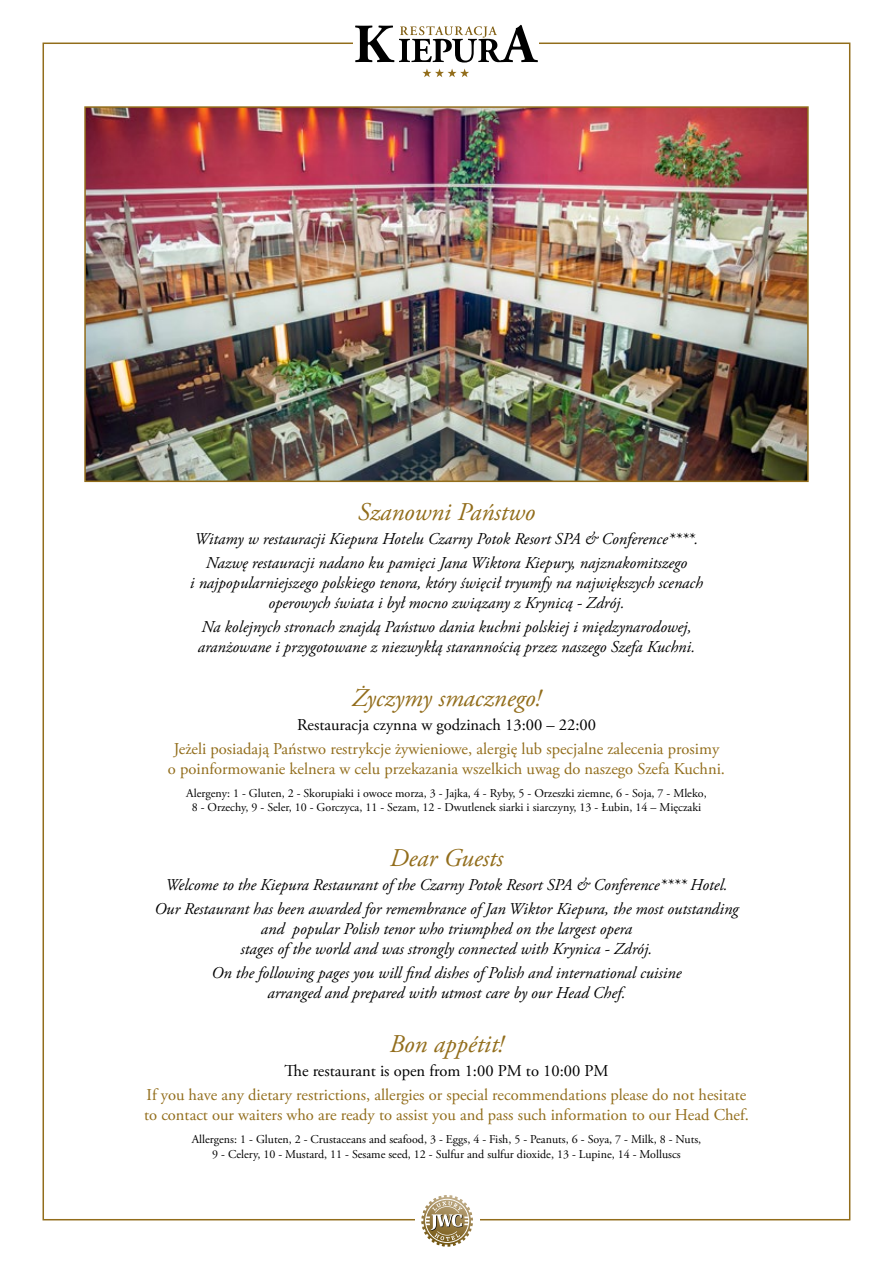
<style>
.page{position:relative;width:893px;height:1263px;background:#fff}
.page>*{position:absolute;margin:0;border:0;box-sizing:border-box;transform-origin:0 0}
.t1{font:italic 25.5px "Adobe Garamond Pro";color:#926d1b}
.t2{font:italic 16.5px/19.8px "Adobe Garamond Pro";color:#000;text-align:center}
.t3{font:16.5px/19.8px "Adobe Garamond Pro";color:#926d1b;text-align:center}
.t4{font:16.5px "Adobe Garamond Pro";color:#000}
.t5{font:12px/14.4px "Adobe Garamond Pro";color:#000;text-align:center}
</style>
<div class="page">
<svg style="left:355px;top:25px;width:183px;height:38px"></svg>
<svg style="left:422px;top:69px;width:47px;height:8px"></svg>
<svg style="left:421px;top:1195px;width:52px;height:52px"></svg>
<img style="left:87px;top:109px;width:719px;height:370px">
<div style="left:84px;top:106px;width:725px;height:376px;border:2px solid #926d1b"></div>
<h1 class="t1" style="left:358px;top:497px;width:179px">Szanowni Państwo</h1>
<p class="t2" style="left:195px;top:527px;width:505px;line-height:24px">Witamy w restauracji Kiepura Hotelu Czarny Potok Resort SPA &amp; Conference****.<br>Nazwę restauracji nadano ku pamięci Jana Wiktora Kiepury, najznakomitszego</p>
<p class="t2" style="left:190px;top:573px;width:514px">i najpopularniejszego polskiego tenora, który święcił tryumfy na największych scenach operowych świata i był mocno związany z Krynicą - Zdrój.</p>
<p class="t2" style="left:198px;top:617px;width:499px;text-align:left">Na kolejnych stronach znajdą Państwo dania kuchni polskiej i międzynarodowej, aranżowane i przygotowane z niezwykłą starannością przez naszego Szefa Kuchni.</p>
<h1 class="t1" style="left:352px;top:683px;width:190px">Życzymy smacznego!</h1>
<p class="t4" style="left:297px;top:715px;width:300px">Restauracja czynna w godzinach 13:00 – 22:00</p>
<p class="t3" style="left:168px;top:740px;width:559px">Jeżeli posiadają Państwo restrykcje żywieniowe, alergię lub specjalne zalecenia prosimy o poinformowanie kelnera w celu przekazania wszelkich uwag do naszego Szefa Kuchni.</p>
<p class="t5" style="left:186px;top:786px;width:522px">Alergeny: 1 - Gluten, 2 - Skorupiaki i owoce morza, 3 - Jajka, 4 - Ryby, 5 - Orzeszki ziemne, 6 - Soja, 7 - Mleko,<br>8 - Orzechy, 9 - Seler, 10 - Gorczyca, 11 - Sezam, 12 - Dwutlenek siarki i siarczyny, 13 - Łubin, 14 – Mięczaki</p>
<h1 class="t1" style="left:390px;top:843px;width:115px">Dear Guests</h1>
<p class="t2" style="left:154px;top:873px;width:586px;line-height:24px">Welcome to the Kiepura Restaurant of the Czarny Potok Resort SPA &amp; Conference**** Hotel.<br>Our Restaurant has been awarded for remembrance of Jan Wiktor Kiepura, the most outstanding</p>
<p class="t2" style="left:241px;top:919px;width:413px">and popular Polish tenor who triumphed on the largest opera<br>stages of the world and was strongly connected with Krynica - Zdrój.</p>
<p class="t2" style="left:212px;top:963px;width:471px">On the following pages you will find dishes of Polish and international cuisine arranged and prepared with utmost care by our Head Chef.</p>
<h1 class="t1" style="left:389px;top:1029px;width:116px">Bon appétit!</h1>
<p class="t4" style="left:284px;top:1061px;width:326px">The restaurant is open from 1:00 PM to 10:00 PM</p>
<p class="t3" style="left:144px;top:1086px;width:606px;text-align:left">If you have any dietary restrictions, allergies or special recommendations please do not hesitate to contact our waiters who are ready to assist you and pass such information to our Head Chef.</p>
<p class="t5" style="left:192px;top:1132px;width:511px">Allergens: 1 - Gluten, 2 - Crustaceans and seafood, 3 - Eggs, 4 - Fish, 5 - Peanuts, 6 - Soya, 7 - Milk, 8 - Nuts,<br>9 - Celery, 10 - Mustard, 11 - Sesame seed, 12 - Sulfur and sulfur dioxide, 13 - Lupine, 14 - Molluscs</p>
</div>
